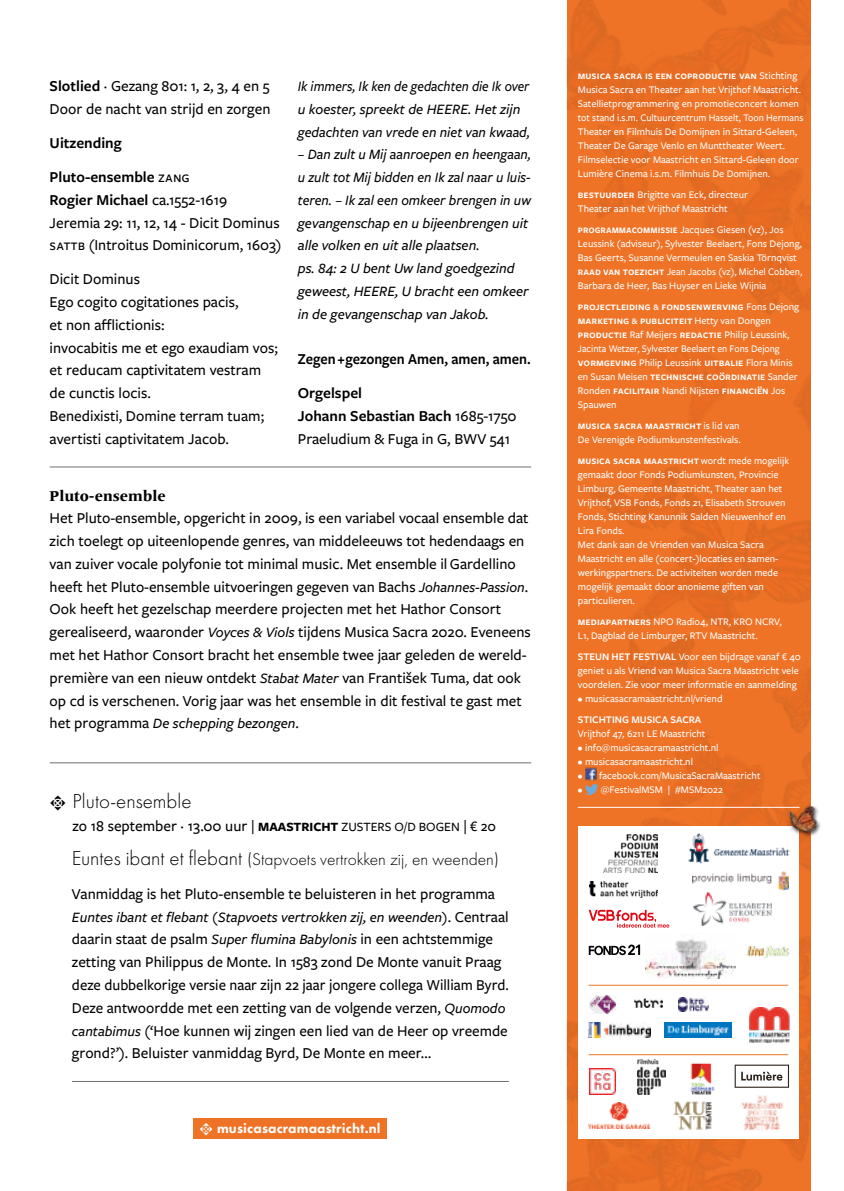
<style>
.page{position:relative;width:844px;height:1191px;background:#fff}
.page>*{position:absolute;margin:0;border:0;box-sizing:border-box;transform-origin:0 0}
.t1{font:300 21px "Futura PT";color:#000}
.t2{font:300 17.5px "Futura PT";color:#000}
.t3{font:500 15.75px/22.8px "Freight Sans Pro";color:#000}
.t4{font:600 15.75px/34.1px "Freight Sans Pro";color:#000;scale:.93 1}
.t5{font:600 15.75px/34.1px "Freight Sans Pro";color:#000}
.t6{font:italic 500 14.88px/22.8px "Freight Sans Pro";color:#000;scale:.96 1}
.t7{font:italic 500 14.88px/22.8px "Freight Sans Pro";color:#000;scale:.92 1}
.t8{font:italic 500 14.88px "Freight Sans Pro";color:#000}
.t9{font:800 14.88px "Frutiger Serif LT Pro";color:#000}
.t10{font:800 14px "Futura PT";letter-spacing:.01em;color:#fff}
.t11{font:600 11.38px/14px "Freight Sans Pro";color:#fff}
.t12{font:500 10.5px/14px "Freight Sans Pro";color:#fff}
.t13{font:600 10.5px "Freight Sans Pro";color:#fff}
.s1{font-weight:600}
.s2{font-weight:500}
.s3{font-style:italic;font-size:14.88px}
.s4{font-style:normal;font-size:15.75px}
.s5{font-family:"Type Embellishments One";font-weight:400}
.s6{font-weight:700;font-size:13.12px}
.s7{font-size:13.12px}
.s8{font-size:14.88px}
.s9{font-size:21px}
.s10{font-family:"Type Embellishments One";font-weight:400;font-size:17.5px}
.s11{font-weight:500;font-size:10.5px}
.s12{font-weight:600;font-size:11.38px}
.s13{font-size:8.75px}
</style>
<div class="page">
<hr style="left:50px;top:466px;width:481px;height:1px;background:#706f6f">
<hr style="left:50px;top:762px;width:481px;height:1px;background:#706f6f">
<hr style="left:72px;top:1081px;width:436px;height:1px;background:#706f6f">
<img style="left:567px;top:0;width:243px;height:1191px">
<div style="left:578px;top:826px;width:220px;height:312px;background:#fff"></div>
<hr style="left:577px;top:807px;width:222px;height:1px;background:#fff">
<img style="left:585px;top:766px;width:11px;height:15px">
<svg style="left:585px;top:784px;width:13px;height:11px"></svg>
<img style="left:589px;top:995px;width:26px;height:18px">
<img style="left:634px;top:998px;width:28px;height:9px">
<img style="left:678px;top:997px;width:30px;height:14px">
<img style="left:603px;top:834px;width:54px;height:38px">
<img style="left:688px;top:833px;width:102px;height:31px">
<img style="left:692px;top:871px;width:96px;height:20px">
<img style="left:693px;top:893px;width:78px;height:32px">
<img style="left:749px;top:1008px;width:41px;height:34px">
<img style="left:588px;top:1022px;width:62px;height:15px">
<img style="left:741px;top:1095px;width:42px;height:36px">
<svg style="left:588px;top:909px;width:81px;height:18px"></svg>
<img style="left:645px;top:939px;width:90px;height:40px">
<img style="left:746px;top:946px;width:44px;height:11px">
<img style="left:589px;top:881px;width:68px;height:16px">
<img style="left:589px;top:1068px;width:26px;height:26px">
<img style="left:690px;top:1063px;width:25px;height:32px">
<svg style="left:734px;top:1064px;width:54px;height:23px"></svg>
<img style="left:588px;top:1102px;width:61px;height:26px">
<img style="left:673px;top:1101px;width:38px;height:28px">
<svg style="left:588px;top:944px;width:52px;height:11px"></svg>
<hr style="left:588px;top:984px;width:200px;height:1px;background:#ee7326">
<hr style="left:588px;top:1054px;width:200px;height:1px;background:#ee7326">
<img style="left:664px;top:1022px;width:67px;height:15px">
<img style="left:637px;top:1059px;width:28px;height:35px">
<img style="left:779px;top:796px;width:42px;height:47px">
<div style="left:193px;top:1118px;width:194px;height:20px;background:#ee7326"></div>
<h3 class="t3" style="left:50px;top:74px;width:222px"><span class="s1">Slotlied</span> · Gezang 801: 1, 2, 3, 4 en 5<br>Door de nacht van strijd en zorgen</h3>
<h3 class="t5" style="left:50px;top:125px;width:142px">Uitzending<br>Pluto-ensemble <span class="s2">zang</span></h3>
<h3 class="t3" style="left:50px;top:188px;width:233px"><span class="s1">Rogier Michael</span> ca.1552-1619<br>Jeremia 29: 11, 12, 14 - Dicit Dominus sattb (Introitus Dominicorum, 1603)</h3>
<h3 class="t3" style="left:50px;top:267px;width:230px">Dicit Dominus<br>Ego cogito cogitationes pacis,<br>et non afflictionis:<br>invocabitis me et ego exaudiam vos; et reducam captivitatem vestram de cunctis locis.<br>Benedixisti, Domine terram tuam; avertisti captivitatem Jacob.</h3>
<h3 class="t7" style="left:298px;top:74px;width:254px">Ik immers, Ik ken de gedachten die Ik over u koester, spreekt de HEERE. Het zijn gedachten van vrede en niet van kwaad,</h3>
<p class="t6" style="left:298px;top:143px;width:244px">– Dan zult u Mij aanroepen en heengaan, u zult tot Mij bidden en Ik zal naar u luis&shy;teren. – Ik zal een omkeer brengen in uw gevangenschap en u bijeenbrengen uit alle volken en uit alle plaatsen.<br>ps. 84: 2 U bent Uw land goedgezind geweest, HEERE, U bracht een omkeer in de gevangenschap van Jakob.</p>
<h3 class="t4" style="left:298px;top:341px;width:252px">Zegen + gezongen Amen, amen, amen.<br>Orgelspel</h3>
<h3 class="t3" style="left:298px;top:404px;width:220px"><span class="s1">Johann Sebastian Bach</span> 1685-1750<br>Praeludium &amp; Fuga in G, BWV 541</h3>
<h3 class="t9" style="left:50px;top:487px;width:118px">Pluto-ensemble</h3>
<p class="t3" style="left:50px;top:506px;width:482px">Het Pluto-ensemble, opgericht in 2009, is een variabel vocaal ensemble dat zich toelegt op uiteenlopende genres, van middeleeuws tot hedendaags en van zuiver vocale polyfonie tot minimal music. Met ensemble il Gardellino heeft het Pluto-ensemble uitvoeringen gegeven van Bachs <span class="s3">Johannes-Passion</span>.<br>Ook heeft het gezelschap meerdere projecten met het Hathor Consort gerealiseerd, waaronder <span class="s3">Voyces &amp; Viols</span> tijdens Musica Sacra 2020. Eveneens met het Hathor Consort bracht het ensemble twee jaar geleden de wereld&shy;première van een nieuw ontdekt <span class="s3">Stabat Mater</span> van František Tuma, dat ook op cd is verschenen. Vorig jaar was het ensemble in dit festival te gast met</p>
<h3 class="t8" style="left:50px;top:713px;width:251px"><span class="s4">het programma</span> De schepping bezongen<span class="s4">.</span></h3>
<h1 class="t1" style="left:50px;top:789px;width:143px"><span class="s5">t</span> Pluto-ensemble</h1>
<h3 class="t3" style="left:72px;top:813px;width:425px">zo 18 september · 13.00 uur | <span class="s6">MAASTRICHT</span> <span class="s7">ZUSTERS O/D BOGEN</span> | <span class="s8">€ 20</span></h3>
<h2 class="t2" style="left:72px;top:849px;width:428px"><span class="s9">Euntes ibant et flebant</span> (Stapvoets vertrokken zij, en weenden)</h2>
<h3 class="t3" style="left:72px;top:882px;width:424px">Vanmiddag is het Pluto-ensemble te beluisteren in het programma</h3>
<h3 class="t8" style="left:72px;top:907px;width:438px">Euntes ibant et flebant (Stapvoets vertrokken zij, en weenden)<span class="s4">. Centraal</span></h3>
<p class="t3" style="left:72px;top:927px;width:438px">daarin staat de psalm <span class="s3">Super flumina Babylonis</span> in een achtstemmige zetting van Philippus de Monte. In 1583 zond De Monte vanuit Praag deze dubbelkorige versie naar zijn 22 jaar jongere collega William Byrd.<br>Deze antwoordde met een zetting van de volgende verzen, <span class="s3">Quomodo cantabimus</span> (‘Hoe kunnen wij zingen een lied van de Heer op vreemde grond?’). Beluister vanmiddag Byrd, De Monte en meer…</p>
<h3 class="t10" style="left:199px;top:1119px;width:183px"><span class="s10">t</span> musicasacramaastricht.nl</h3>
<p class="t11" style="left:577px;top:67px;width:221px">musica sacra is een coproductie van <span class="s11">Stichting</span></p>
<p class="t12" style="left:577px;top:82px;width:227px">Musica Sacra en Theater aan het Vrijthof Maastricht.<br>Satellietprogrammering en promotieconcert komen tot stand i.s.m. Cultuurcentrum Hasselt, Toon Hermans Theater en Filmhuis De Domijnen in Sittard-Geleen, Theater De Garage Venlo en Munttheater Weert.<br>Filmselectie voor Maastricht en Sittard-Geleen door Lumière Cinema i.s.m. Filmhuis De Domijnen.</p>
<p class="t12" style="left:577px;top:187px;width:172px"><span class="s12">bestuurder</span> Brigitte van Eck, directeur<br>Theater aan het Vrijthof Maastricht</p>
<p class="t12" style="left:577px;top:222px;width:226px"><span class="s12">programmacommissie</span> Jacques Giesen (vz), Jos Leussink (adviseur), Sylvester Beelaert, Fons Dejong, Bas Geerts, Susanne Vermeulen en Saskia Törnqvist <span class="s12">raad van toezicht</span> Jean Jacobs (vz), Michel Cobben, Barbara de Heer, Bas Huyser en Lieke Wijnia</p>
<p class="t11" style="left:577px;top:298px;width:223px">projectleiding <span class="s13">&amp;</span> fondsenwerving <span class="s11">Fons Dejong </span>marketing <span class="s13">&amp;</span> publiciteit <span class="s11">Hetty van Dongen</span></p>
<p class="t12" style="left:577px;top:327px;width:216px"><span class="s12">productie</span> Raf Meijers <span class="s12">redactie</span> Philip Leussink,<br>Jacinta Wetzer, Sylvester Beelaert en Fons Dejong <span class="s12">vormgeving</span> Philip Leussink <span class="s12">uitbalie</span> Flora Minis</p>
<p class="t11" style="left:577px;top:368px;width:221px"><span class="s11">en Susan Meisen</span> technische coördinatie <span class="s11">Sander</span></p>
<p class="t12" style="left:577px;top:383px;width:209px">Ronden <span class="s12">facilitair</span> Nandi Nijsten <span class="s12">financiën</span> Jos<br>Spauwen</p>
<p class="t11" style="left:577px;top:417px;width:163px">musica sacra maastricht <span class="s11">is lid van</span></p>
<p class="t12" style="left:577px;top:432px;width:164px">De Verenigde Podiumkunstenfestivals.</p>
<p class="t11" style="left:577px;top:452px;width:213px">musica sacra maastricht <span class="s11">wordt mede mogelijk</span></p>
<p class="t12" style="left:577px;top:467px;width:209px">gemaakt door Fonds Podiumkunsten, Provincie Limburg, Gemeente Maastricht, Theater aan het Vrijthof, VSB Fonds, Fonds 21, Elisabeth Strouven Fonds, Stichting Kanunnik Salden Nieuwenhof en Lira Fonds.<br>Met dank aan de Vrienden van Musica Sacra Maastricht en alle (concert-)locaties en samen&shy;werkingspartners. De activiteiten worden mede mogelijk gemaakt door anonieme giften van particulieren.</p>
<p class="t12" style="left:577px;top:614px;width:205px"><span class="s12">mediapartners</span> NPO Radio4, NTR, KRO NCRV,<br>L1, Dagblad de Limburger, RTV Maastricht.</p>
<p class="t12" style="left:577px;top:649px;width:224px"><span class="s1">STEUN HET FESTIVAL</span> Voor een bijdrage vanaf € 40 geniet u als Vriend van Musica Sacra Maastricht vele voordelen. Zie voor meer informatie en aanmelding</p>
<p class="t12" style="left:577px;top:691px;width:146px">• musicasacramaastricht.nl/vriend</p>
<p class="t13" style="left:577px;top:712px;width:125px">STICHTING MUSICA SACRA</p>
<p class="t12" style="left:577px;top:726px;width:129px">Vrijthof 47, 6211 LE Maastricht</p>
<p class="t12" style="left:577px;top:740px;width:142px">• info@musicasacramaastricht.nl</p>
<p class="t12" style="left:577px;top:754px;width:117px">• musicasacramaastricht.nl</p>
<p class="t12" style="left:577px;top:768px;width:184px">• facebook.com/MusicaSacraMaastricht</p>
<p class="t12" style="left:577px;top:782px;width:146px">• @FestivalMSM | #MSM2022</p>
</div>
